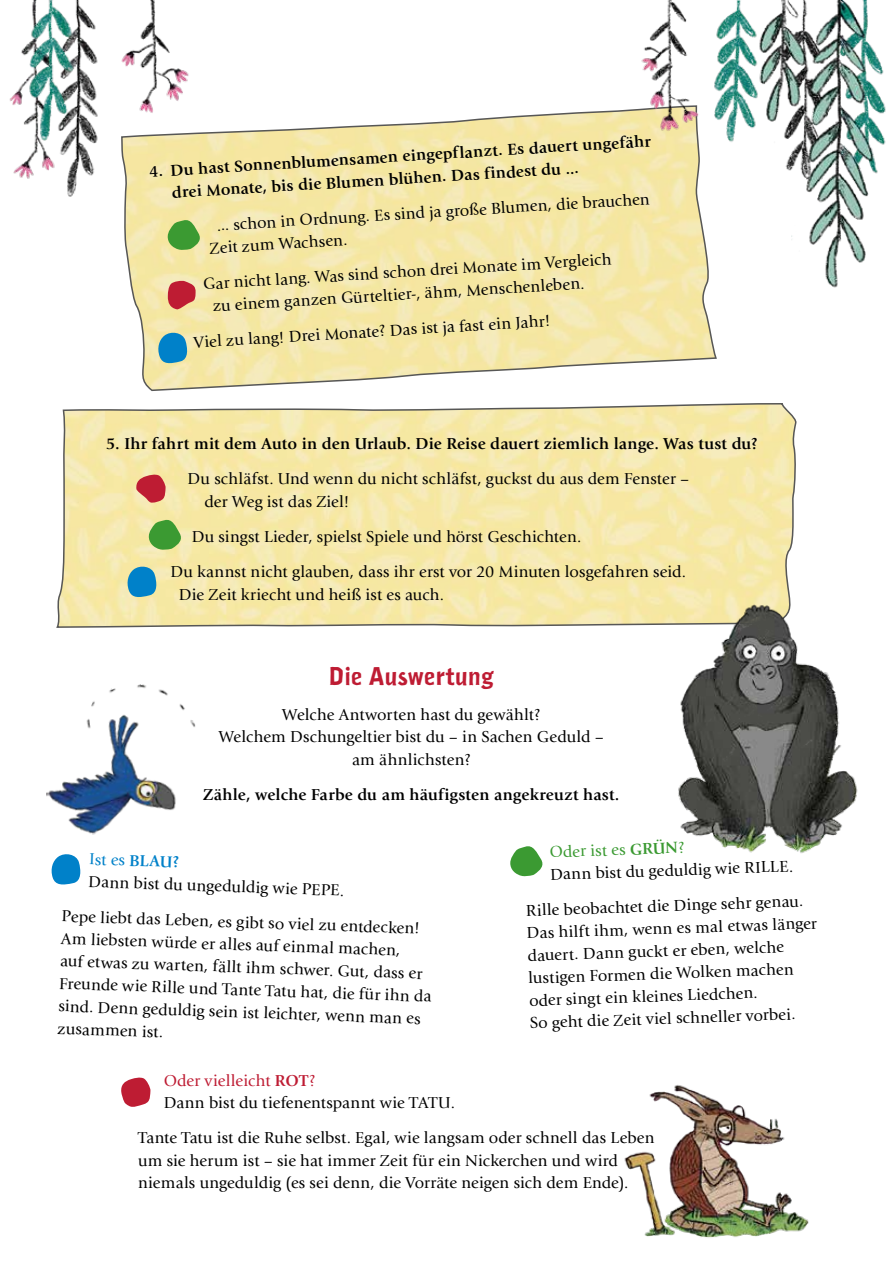
<style>
.page{position:relative;width:893px;height:1263px;background:#fff}
.page>*{position:absolute;margin:0;border:0;box-sizing:border-box;transform-origin:0 0}
.t1{font:24px "Naima";letter-spacing:-.015em;color:#be1c33}
.t2{font:16.5px/22.5px "Giovanni Std";letter-spacing:.01em;color:#000}
.t3{font:700 16.5px/22.8px "Giovanni Std";letter-spacing:.01em;color:#000}
.s1{color:#0081c9}
.s2{font-weight:700;color:#0081c9}
.s3{color:#3b9a32}
.s4{font-weight:700;color:#3b9a32}
.s5{color:#be1c33}
.s6{font-weight:700;color:#be1c33}
</style>
<div class="page">
<img style="left:9px;top:0;width:180px;height:197px">
<svg style="left:120px;top:105px;width:597px;height:286px;background:#f4e8b3"></svg>
<svg style="left:157px;top:330px;width:32px;height:35px"></svg>
<svg style="left:168px;top:280px;width:28px;height:30px"></svg>
<svg style="left:167px;top:218px;width:35px;height:32px"></svg>
<svg style="left:56px;top:403px;width:741px;height:225px;background:#f4e7ad"></svg>
<svg style="left:126px;top:564px;width:32px;height:34px"></svg>
<svg style="left:51px;top:854px;width:30px;height:31px"></svg>
<svg style="left:136px;top:474px;width:30px;height:31px"></svg>
<svg style="left:121px;top:1077px;width:30px;height:30px"></svg>
<svg style="left:149px;top:518px;width:35px;height:32px"></svg>
<img style="left:635px;top:0;width:251px;height:304px">
<svg style="left:510px;top:846px;width:33px;height:30px"></svg>
<img style="left:624px;top:1085px;width:185px;height:153px">
<img style="left:46px;top:684px;width:150px;height:151px">
<img style="left:671px;top:577px;width:187px;height:276px">
<p class="t3" style="left:170px;top:157px;width:483px;text-indent:-21px;rotate:-3deg">4. Du hast Sonnenblumensamen eingepflanzt. Es dauert ungefähr drei Monate, bis die Blumen blühen. Das findest du ...</p>
<p class="t2" style="left:208px;top:212px;width:444px;line-height:23.9px;text-indent:8px;rotate:-3deg">... schon in Ordnung. Es sind ja große Blumen, die brauchen<br>Zeit zum Wachsen.</p>
<p class="t2" style="left:211px;top:271px;width:402px;text-indent:-9px;rotate:-3deg">Gar nicht lang. Was sind schon drei Monate im Vergleich zu einem ganzen Gürteltier-, ähm, Menschenleben.</p>
<p class="t2" style="left:193px;top:330px;width:359px;rotate:-3deg">Viel zu lang! Drei Monate? Das ist ja fast ein Jahr!</p>
<p class="t3" style="left:106px;top:432px;width:653px">5. Ihr fahrt mit dem Auto in den Urlaub. Die Reise dauert ziemlich lange. Was tust du?</p>
<p class="t2" style="left:205px;top:468px;width:486px;text-indent:-17px">Du schläfst. Und wenn du nicht schläfst, guckst du aus dem Fenster – der Weg ist das Ziel!</p>
<p class="t2" style="left:170px;top:519px;width:517px;line-height:35.2px;text-indent:21px">Du singst Lieder, spielst Spiele und hörst Geschichten.<br>Du kannst nicht glauben, dass ihr erst vor 20 Minuten losgefahren seid.</p>
<p class="t2" style="left:179px;top:583px;width:267px">Die Zeit kriecht und heiß ist es auch.</p>
<h1 class="t1" style="left:329px;top:661px;width:167px">Die Auswertung</h1>
<p class="t2" style="left:219px;top:703px;width:387px;text-align:center">Welche Antworten hast du gewählt?<br>Welchem Dschungeltier bist du – in Sachen Geduld – am ähnlichsten?</p>
<p class="t3" style="left:203px;top:783px;width:418px">Zähle, welche Farbe du am häufigsten angekreuzt hast.</p>
<p class="t2" style="left:90px;top:848px;width:257px;rotate:2deg"><span class="s1">Ist es</span> <span class="s2">BLAU?<br></span>Dann bist du ungeduldig wie PEPE.</p>
<p class="t2" style="left:62px;top:905px;width:374px;rotate:2deg">Pepe liebt das Leben, es gibt so viel zu entdecken!<br>Am liebsten würde er alles auf einmal machen,<br>auf etwas zu warten, fällt ihm schwer. Gut, dass er Freunde wie Rille und Tante Tatu hat, die für ihn da sind. Denn geduldig sein ist leichter, wenn man es zusammen ist.</p>
<p class="t2" style="left:549px;top:841px;width:244px;rotate:-2deg"><span class="s3">Oder ist es</span> <span class="s4">GRÜN</span><span class="s3">?<br></span>Dann bist du geduldig wie RILLE.</p>
<p class="t2" style="left:526px;top:899px;width:292px;rotate:-2deg">Rille beobachtet die Dinge sehr genau.<br>Das hilft ihm, wenn es mal etwas länger dauert. Dann guckt er eben, welche lustigen Formen die Wolken machen oder singt ein kleines Liedchen.<br>So geht die Zeit viel schneller vorbei.</p>
<p class="t2" style="left:164px;top:1069px;width:293px"><span class="s5">Oder vielleicht</span> <span class="s6">ROT</span><span class="s5">?<br></span>Dann bist du tiefenentspannt wie TATU.</p>
<p class="t2" style="left:138px;top:1127px;width:518px">Tante Tatu ist die Ruhe selbst. Egal, wie langsam oder schnell das Leben um sie herum ist – sie hat immer Zeit für ein Nickerchen und wird niemals ungeduldig (es sei denn, die Vorräte neigen sich dem Ende).</p>
</div>
